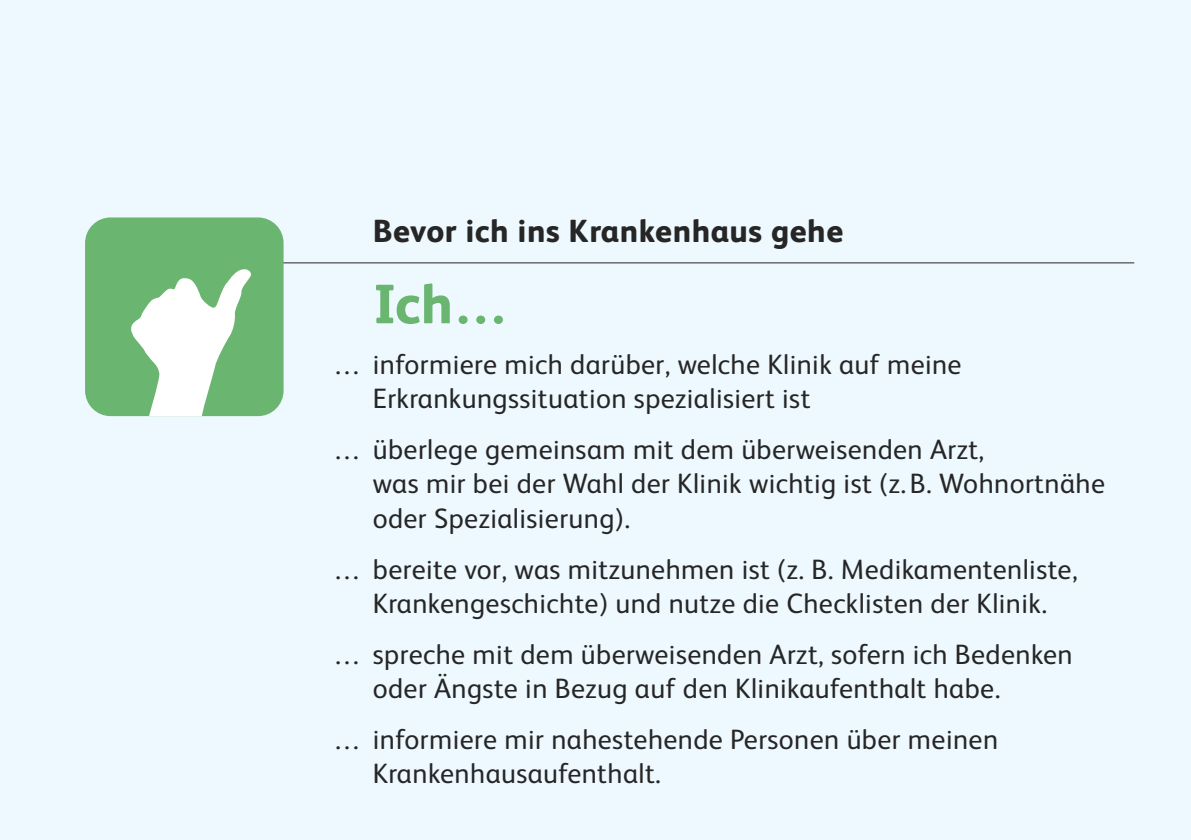
<style>
.page{position:relative;width:1191px;height:840px;background:#fff}
.page>*{position:absolute;margin:0;border:0;box-sizing:border-box;transform-origin:0 0}
.t1{font:800 55.4px "FS Albert";color:#6ab570}
.t2{font:800 32px "FS Albert";letter-spacing:.015em;color:#272627}
.t3{font:28px/34px "FS Albert";letter-spacing:.015em;color:#272627}
</style>
<div class="page">
<div style="left:0;top:0;width:1191px;height:839px;background:#edf9fe"></div>
<hr style="left:114px;top:262px;width:1020px;height:1px;background:#272627">
<div style="left:85px;top:217px;width:198px;height:199px;background:#6ab570;border-radius:26px"></div>
<svg style="left:131px;top:269px;width:120px;height:147px"></svg>
<p class="t2" style="left:373px;top:220px;width:472px">Bevor ich ins Krankenhaus gehe</p>
<h1 class="t1" style="left:373px;top:284px;width:137px">Ich…</h1>
<p class="t3" style="left:373px;top:350px;width:590px;text-indent:-40px">… informiere mich darüber, welche Klinik auf meine<br>Erkrankungssituation spezialisiert ist</p>
<p class="t3" style="left:373px;top:435px;width:734px;text-indent:-40px">… überlege gemeinsam mit dem überweisenden Arzt,<br>was mir bei der Wahl der Klinik wichtig ist (z.B. Wohnortnähe oder Spezialisierung).</p>
<p class="t3" style="left:333px;top:554px;width:746px;text-align:center">… bereite vor, was mitzunehmen ist (z. B. Medikamentenliste,<br>Krankengeschichte) und nutze die Checklisten der Klinik.</p>
<p class="t3" style="left:373px;top:639px;width:701px;text-indent:-40px">… spreche mit dem überweisenden Arzt, sofern ich Bedenken oder Ängste in Bezug auf den Klinikaufenthalt habe.</p>
<p class="t3" style="left:373px;top:724px;width:627px;text-indent:-40px">… informiere mir nahestehende Personen über meinen<br>Krankenhausaufenthalt.</p>
</div>
